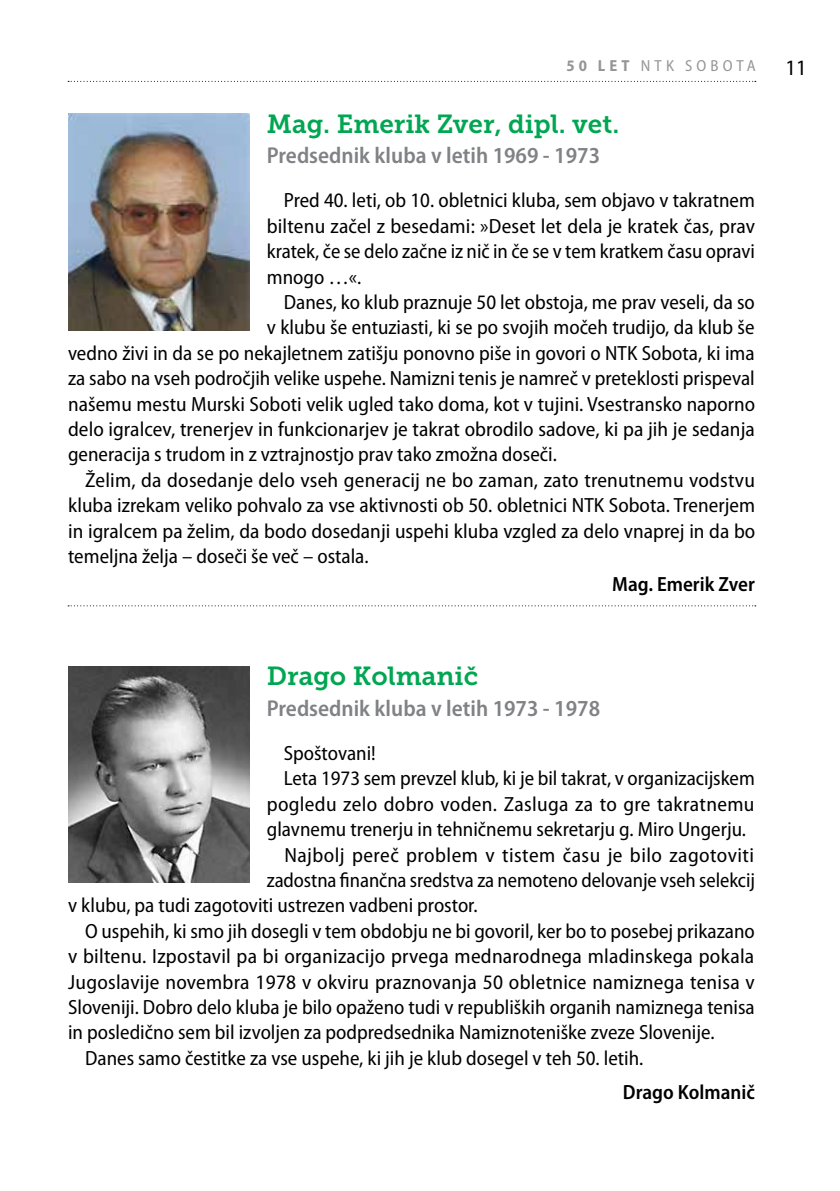
<style>
.page{position:relative;width:840px;height:1191px;background:#fff}
.page>*{position:absolute;margin:0;border:0;box-sizing:border-box;transform-origin:0 0}
.t1{font:26px "Museo Slab 700";color:#00a651}
.t2{font:600 semi-condensed 23px "Myriad Pro";color:#808285}
.t3{font:semi-condensed 22px "Myriad Pro";color:#000}
.t4{font:semi-condensed 20.6px/25.4px "Myriad Pro";color:#000;text-align:justify}
.t5{font:semi-condensed 20.6px "Myriad Pro";letter-spacing:.02em;color:#000}
.t6{font:600 semi-condensed 20.6px "Myriad Pro";color:#000}
.t7{font:semi-condensed 16px "Myriad Pro";letter-spacing:.26em;color:#939598}
.s1{font-weight:700}
</style>
<div class="page">
<svg style="left:68px;top:81px;width:687px;height:1px"></svg>
<img style="left:68px;top:113px;width:182px;height:217px">
<img style="left:68px;top:666px;width:182px;height:217px">
<svg style="left:68px;top:605px;width:687px;height:1px"></svg>
<p class="t7" style="left:566px;top:57px;width:191px"><span class="s1">50 LET</span> NTK SOBOTA</p>
<p class="t3" style="left:785px;top:55px;width:22px">11</p>
<p class="t1" style="left:267px;top:109px;width:354px">Mag. Emerik Zver, dipl. vet.</p>
<p class="t2" style="left:267px;top:143px;width:334px">Predsednik kluba v letih 1969 - 1973</p>
<p class="t4" style="left:267px;top:188px;width:489px;text-indent:17px">Pred 40. leti, ob 10. obletnici kluba, sem objavo v takratnem biltenu začel z besedami: »Deset let dela je kratek čas, prav kratek, če se delo začne iz nič in če se v tem kratkem času opravi mnogo …«.</p>
<p class="t4" style="left:284px;top:290px;width:472px">Danes, ko klub praznuje 50 let obstoja, me prav veseli, da so</p>
<p class="t4" style="left:267px;top:315px;width:489px">v klubu še entuziasti, ki se po svojih močeh trudijo, da klub še</p>
<p class="t4" style="left:68px;top:340px;width:687px">vedno živi in da se po nekajletnem zatišju ponovno piše in govori o NTK Sobota, ki ima</p>
<p class="t4" style="left:68px;top:366px;width:687px">za sabo na vseh področjih velike uspehe. Namizni tenis je namreč v preteklosti prispeval</p>
<p class="t4" style="left:68px;top:391px;width:688px">našemu mestu Murski Soboti velik ugled tako doma, kot v tujini. Vsestransko naporno</p>
<p class="t4" style="left:68px;top:417px;width:688px">delo igralcev, trenerjev in funkcionarjev je takrat obrodilo sadove, ki pa jih je sedanja</p>
<p class="t4" style="left:68px;top:442px;width:490px">generacija s trudom in z vztrajnostjo prav tako zmožna doseči.</p>
<p class="t4" style="left:85px;top:467px;width:671px">Želim, da dosedanje delo vseh generacij ne bo zaman, zato trenutnemu vodstvu</p>
<p class="t4" style="left:68px;top:493px;width:688px">kluba izrekam veliko pohvalo za vse aktivnosti ob 50. obletnici NTK Sobota. Trenerjem</p>
<p class="t4" style="left:68px;top:518px;width:688px">in igralcem pa želim, da bodo dosedanji uspehi kluba vzgled za delo vnaprej in da bo</p>
<p class="t4" style="left:68px;top:544px;width:302px">temeljna želja – doseči še več – ostala.</p>
<p class="t6" style="left:611px;top:573px;width:144px">Mag. Emerik Zver</p>
<p class="t1" style="left:267px;top:661px;width:213px">Drago Kolmanič</p>
<p class="t2" style="left:267px;top:695px;width:334px">Predsednik kluba v letih 1973 - 1978</p>
<p class="t4" style="left:284px;top:740px;width:93px">Spoštovani!</p>
<p class="t4" style="left:284px;top:766px;width:472px">Leta 1973 sem prevzel klub, ki je bil takrat, v organizacijskem</p>
<p class="t4" style="left:267px;top:791px;width:489px">pogledu zelo dobro voden. Zasluga za to gre takratnemu</p>
<p class="t4" style="left:267px;top:817px;width:480px">glavnemu trenerju in tehničnemu sekretarju g. Miro Ungerju.</p>
<p class="t5" style="left:284px;top:843px;width:471px">Najbolj pereč problem v tistem času je bilo zagotoviti</p>
<p class="t4" style="left:267px;top:867px;width:489px">zadostna finančna sredstva za nemoteno delovanje vseh selekcij</p>
<p class="t4" style="left:68px;top:893px;width:411px">v klubu, pa tudi zagotoviti ustrezen vadbeni prostor.</p>
<p class="t4" style="left:85px;top:918px;width:671px">O uspehih, ki smo jih dosegli v tem obdobju ne bi govoril, ker bo to posebej prikazano</p>
<p class="t4" style="left:68px;top:944px;width:687px">v biltenu. Izpostavil pa bi organizacijo prvega mednarodnega mladinskega pokala</p>
<p class="t4" style="left:68px;top:969px;width:688px">Jugoslavije novembra 1978 v okviru praznovanja 50 obletnice namiznega tenisa v</p>
<p class="t4" style="left:68px;top:994px;width:687px">Sloveniji. Dobro delo kluba je bilo opaženo tudi v republiških organih namiznega tenisa</p>
<p class="t4" style="left:68px;top:1020px;width:647px">in posledično sem bil izvoljen za podpredsednika Namiznoteniške zveze Slovenije.</p>
<p class="t4" style="left:85px;top:1045px;width:559px">Danes samo čestitke za vse uspehe, ki jih je klub dosegel v teh 50. letih.</p>
<p class="t6" style="left:622px;top:1080px;width:133px">Drago Kolmanič</p>
</div>
